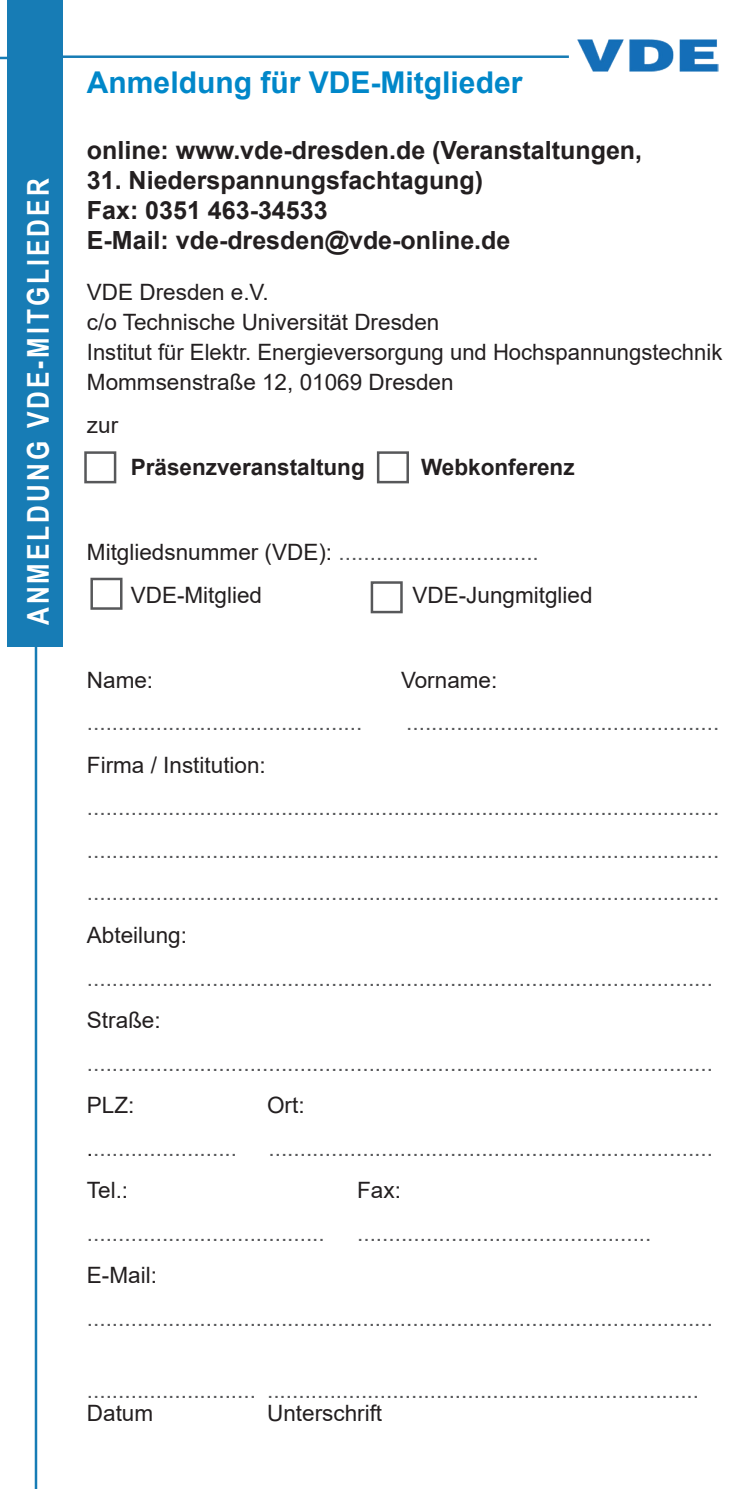
<style>
.page{position:relative;width:752px;height:1489px;background:#fff}
.page>*{position:absolute;margin:0;border:0;box-sizing:border-box;transform-origin:0 0}
.t1{font:700 30px "Arial";color:#0087c9}
.t2{font:700 30px "Arial Narrow";letter-spacing:.1em;color:#fff}
.t3{font:700 25px/30px "Arial";color:#231f20}
.t4{font:22.5px/42.5px "Arial";color:#57585a;text-align:justify}
.t5{font:22.5px "Arial";color:#231f20}
.t6{font:700 22.5px "Arial";color:#231f20}
.s1{color:#231f20}
</style>
<div class="page">
<svg style="left:0;top:56px;width:7px;height:4px"></svg>
<img style="left:577px;top:39px;width:141px;height:32px">
<div style="left:90px;top:577px;width:32px;height:32px;border:2px solid #57585a"></div>
<div style="left:370px;top:581px;width:32px;height:32px;border:2px solid #57585a"></div>
<hr style="left:35px;top:55px;width:533px;height:3px;background:#177cb5">
<hr style="left:35px;top:57px;width:2px;height:1431px;background:#177cb5">
<div style="left:7px;top:0;width:56px;height:646px;background:#177cb5"></div>
<div style="left:84px;top:451px;width:32px;height:32px;border:2px solid #57585a"></div>
<div style="left:377px;top:451px;width:32px;height:32px;border:2px solid #57585a"></div>
<p class="t2" style="left:16px;top:625px;width:448px;rotate:-90deg">ANMELDUNG VDE-MITGLIEDER</p>
<p class="t1" style="left:87px;top:61px;width:437px">Anmeldung für VDE-Mitglieder</p>
<p class="t3" style="left:87px;top:135px;width:556px">online: www.vde-dresden.de (Veranstaltungen,</p>
<p class="t3" style="left:87px;top:165px;width:397px">31. Niederspannungsfachtagung)<br>Fax: 0351 463-34533</p>
<p class="t3" style="left:87px;top:225px;width:425px">E-Mail: vde-dresden@vde-online.de</p>
<p class="t5" style="left:87px;top:277px;width:183px">VDE Dresden e.V.</p>
<p class="t5" style="left:87px;top:307px;width:354px">c/o Technische Universität Dresden</p>
<p class="t5" style="left:87px;top:337px;width:636px">Institut für Elektr. Energieversorgung und Hochspannungstechnik</p>
<p class="t5" style="left:87px;top:367px;width:368px">Mommsenstraße 12, 01069 Dresden</p>
<p class="t5" style="left:87px;top:409px;width:33px">zur</p>
<p class="t6" style="left:131px;top:451px;width:235px">Präsenzveranstaltung</p>
<p class="t6" style="left:421px;top:451px;width:155px">Webkonferenz</p>
<p class="t4" style="left:87px;top:531px;width:453px"><span class="s1">Mitgliedsnummer (VDE):</span> ................................</p>
<p class="t5" style="left:131px;top:579px;width:133px">VDE-Mitglied</p>
<p class="t5" style="left:412px;top:579px;width:182px">VDE-Jungmitglied</p>
<p class="t5" style="left:87px;top:664px;width:68px">Name:</p>
<p class="t5" style="left:401px;top:664px;width:98px">Vorname:</p>
<p class="t4" style="left:87px;top:701px;width:277px">............................................</p>
<p class="t4" style="left:406px;top:701px;width:314px">..................................................</p>
<p class="t5" style="left:87px;top:749px;width:180px">Firma / Institution:</p>
<p class="t4" style="left:87px;top:786px;width:633px">..................................................................................................... ..................................................................................................... .....................................................................................................</p>
<p class="t5" style="left:87px;top:919px;width:102px">Abteilung:</p>
<p class="t4" style="left:87px;top:956px;width:627px">....................................................................................................</p>
<p class="t5" style="left:87px;top:1004px;width:75px">Straße:</p>
<p class="t4" style="left:87px;top:1041px;width:627px">....................................................................................................</p>
<p class="t5" style="left:87px;top:1089px;width:49px">PLZ:</p>
<p class="t5" style="left:267px;top:1089px;width:39px">Ort:</p>
<p class="t4" style="left:87px;top:1126px;width:152px"><span class="s1">.</span>.......................</p>
<p class="t4" style="left:268px;top:1126px;width:446px">.......................................................................</p>
<p class="t5" style="left:87px;top:1174px;width:43px">Tel.:</p>
<p class="t5" style="left:357px;top:1174px;width:45px">Fax:</p>
<p class="t4" style="left:87px;top:1211px;width:239px">......................................</p>
<p class="t4" style="left:357px;top:1211px;width:295px">...............................................</p>
<p class="t5" style="left:87px;top:1259px;width:71px">E-Mail:</p>
<p class="t4" style="left:87px;top:1296px;width:627px">....................................................................................................</p>
<p class="t4" style="left:87px;top:1368px;width:613px">........................... .....................................................................</p>
<p class="t5" style="left:87px;top:1397px;width:68px">Datum</p>
<p class="t5" style="left:267px;top:1397px;width:117px">Unterschrift</p>
</div>
